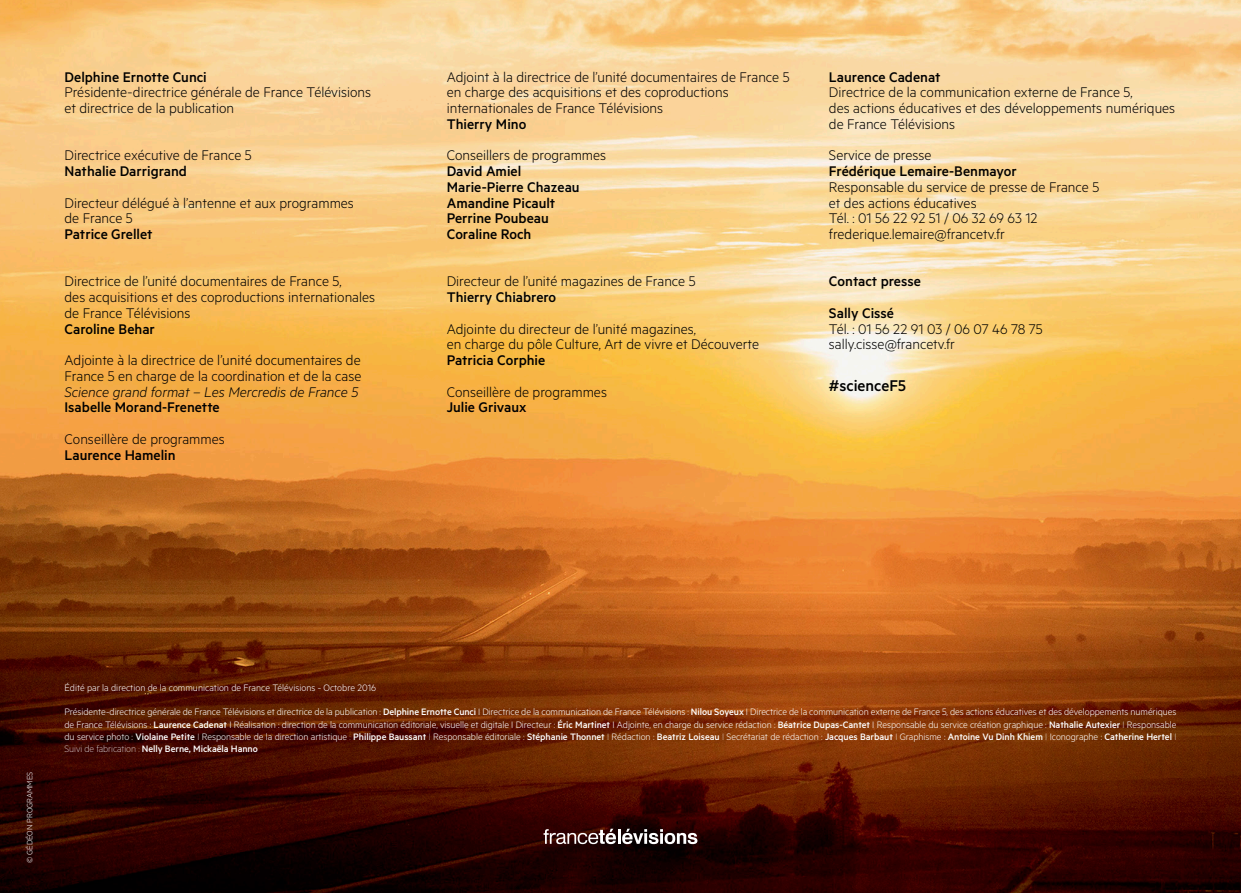
<style>
.page{position:relative;width:1241px;height:893px;background:#fff}
.page>*{position:absolute;margin:0;border:0;box-sizing:border-box;transform-origin:0 0}
.t1{font:500 17.5px "Metric";color:#000}
.t2{font:300 15.75px/15.8px "Metric";color:#000}
.t3{font:500 15.75px/15.8px "Metric";color:#000}
.t4{font:italic 300 15.75px "Metric";color:#000}
.t5{font:300 10.5px/12.2px "Metric";letter-spacing:-.005em;color:#fff;text-align:justify}
.t6{font:300 8.75px "Metric";color:#fff}
.s1{font-weight:500}
.s2{font-weight:100}
</style>
<div class="page">
<img style="left:0;top:0;width:1240px;height:893px">
<svg style="left:543px;top:829px;width:73px;height:15px"></svg>
<hr style="left:617px;top:829px;width:3px;height:15px;background:#fff">
<svg style="left:622px;top:829px;width:75px;height:15px"></svg>
<p class="t3" style="left:64px;top:68px;width:144px">Delphine Ernotte Cunci</p>
<p class="t2" style="left:64px;top:84px;width:308px">Présidente-directrice générale de France Télévisions et directrice de la publication</p>
<p class="t2" style="left:64px;top:147px;width:189px">Directrice exécutive de France 5</p>
<p class="t3" style="left:64px;top:163px;width:124px">Nathalie Darrigrand</p>
<p class="t2" style="left:64px;top:194px;width:291px">Directeur délégué à l’antenne et aux programmes de France 5</p>
<p class="t3" style="left:64px;top:226px;width:89px">Patrice Grellet</p>
<p class="t2" style="left:64px;top:273px;width:312px">Directrice de l’unité documentaires de France 5,<br>des acquisitions et des coproductions internationales de France Télévisions</p>
<p class="t3" style="left:64px;top:320px;width:92px">Caroline Behar</p>
<p class="t2" style="left:64px;top:352px;width:298px">Adjointe à la directrice de l’unité documentaires de<br>France 5 en charge de la coordination et de la case</p>
<p class="t4" style="left:64px;top:383px;width:295px">Science grand format – Les Mercredis de France 5</p>
<p class="t3" style="left:64px;top:399px;width:157px">Isabelle Morand-Frenette</p>
<p class="t2" style="left:64px;top:430px;width:162px">Conseillère de programmes</p>
<p class="t3" style="left:64px;top:446px;width:113px">Laurence Hamelin</p>
<p class="t2" style="left:446px;top:68px;width:344px">Adjoint à la directrice de l’unité documentaires de France 5 en charge des acquisitions et des coproductions internationales de France Télévisions</p>
<p class="t3" style="left:446px;top:116px;width:81px">Thierry Mino</p>
<p class="t2" style="left:446px;top:147px;width:161px">Conseillers de programmes</p>
<p class="t3" style="left:446px;top:163px;width:134px">David Amiel<br>Marie-Pierre Chazeau<br>Amandine Picault<br>Perrine Poubeau<br>Coraline Roch</p>
<p class="t2" style="left:446px;top:273px;width:250px">Directeur de l’unité magazines de France 5</p>
<p class="t3" style="left:446px;top:289px;width:111px">Thierry Chiabrero</p>
<p class="t2" style="left:446px;top:320px;width:314px">Adjointe du directeur de l’unité magazines,<br>en charge du pôle Culture, Art de vivre et Découverte</p>
<p class="t3" style="left:446px;top:352px;width:100px">Patricia Corphie</p>
<p class="t2" style="left:446px;top:383px;width:162px">Conseillère de programmes</p>
<p class="t3" style="left:446px;top:399px;width:81px">Julie Grivaux</p>
<p class="t3" style="left:828px;top:68px;width:113px">Laurence Cadenat</p>
<p class="t2" style="left:828px;top:84px;width:348px">Directrice de la communication externe de France 5,<br>des actions éducatives et des développements numériques de France Télévisions</p>
<p class="t2" style="left:828px;top:147px;width:104px">Service de presse</p>
<p class="t3" style="left:828px;top:163px;width:189px">Frédérique Lemaire-Benmayor</p>
<p class="t2" style="left:828px;top:178px;width:272px">Responsable du service de presse de France 5 et des actions éducatives<br>Tél. : 01 56 22 92 51 / 06 32 69 63 12 frederique.lemaire@francetv.fr</p>
<p class="t3" style="left:828px;top:265px;width:93px;line-height:31.5px">Contact presse<br>Sally Cissé</p>
<p class="t2" style="left:828px;top:320px;width:215px">Tél. : 01 56 22 91 03 / 06 07 46 78 75 sally.cisse@francetv.fr</p>
<p class="t1" style="left:828px;top:376px;width:78px">#scienceF5</p>
<p class="t6" style="left:25px;top:863px;width:93px;rotate:-90deg">© GÉDÉON PROGRAMMES</p>
<p class="t5" style="left:64px;top:681px;width:313px">Édité par la direction de la communication de France Télévisions - Octobre 2016</p>
<p class="t5" style="left:64px;top:706px;width:1113px">Présidente-directrice générale de France Télévisions et directrice de la publication : <span class="s1">Delphine Ernotte Cunci</span> I Directrice de la communication de France Télévisions : <span class="s1">Nilou Soyeux</span> I Directrice de la communication externe de France 5, des actions éducatives et des développements numériques de France Télévisions : <span class="s1">Laurence Cadenat</span> I Réalisation : direction de la communication éditoriale, visuelle et digitale I Directeur : <span class="s1">Éric Martinet</span> I Adjointe, en charge du service rédaction : <span class="s1">Béatrice Dupas-Cantet</span> I Responsable du service création graphique : <span class="s1">Nathalie Autexier</span> <span class="s2">I</span> Responsable du service photo : <span class="s1">Violaine Petite</span> <span class="s2">I</span> Responsable de la direction artistique <span class="s2">:</span> <span class="s1">Philippe Baussant</span> <span class="s2">I</span> Responsable éditoriale : <span class="s1">Stéphanie Thonnet</span> <span class="s2">I</span> Rédaction : <span class="s1">Beatriz Loiseau</span> <span class="s2">I</span> Secrétariat de rédaction : <span class="s1">Jacques Barbaut</span> <span class="s2">I</span> Graphisme : <span class="s1">Antoine Vu Dinh Khiem</span> <span class="s2">I</span> Iconographe : <span class="s1">Catherine Hertel</span> <span class="s2">I Suivi de fabrication :</span> <span class="s1">Nelly Berne, Mickaëla Hanno</span></p>
</div>
